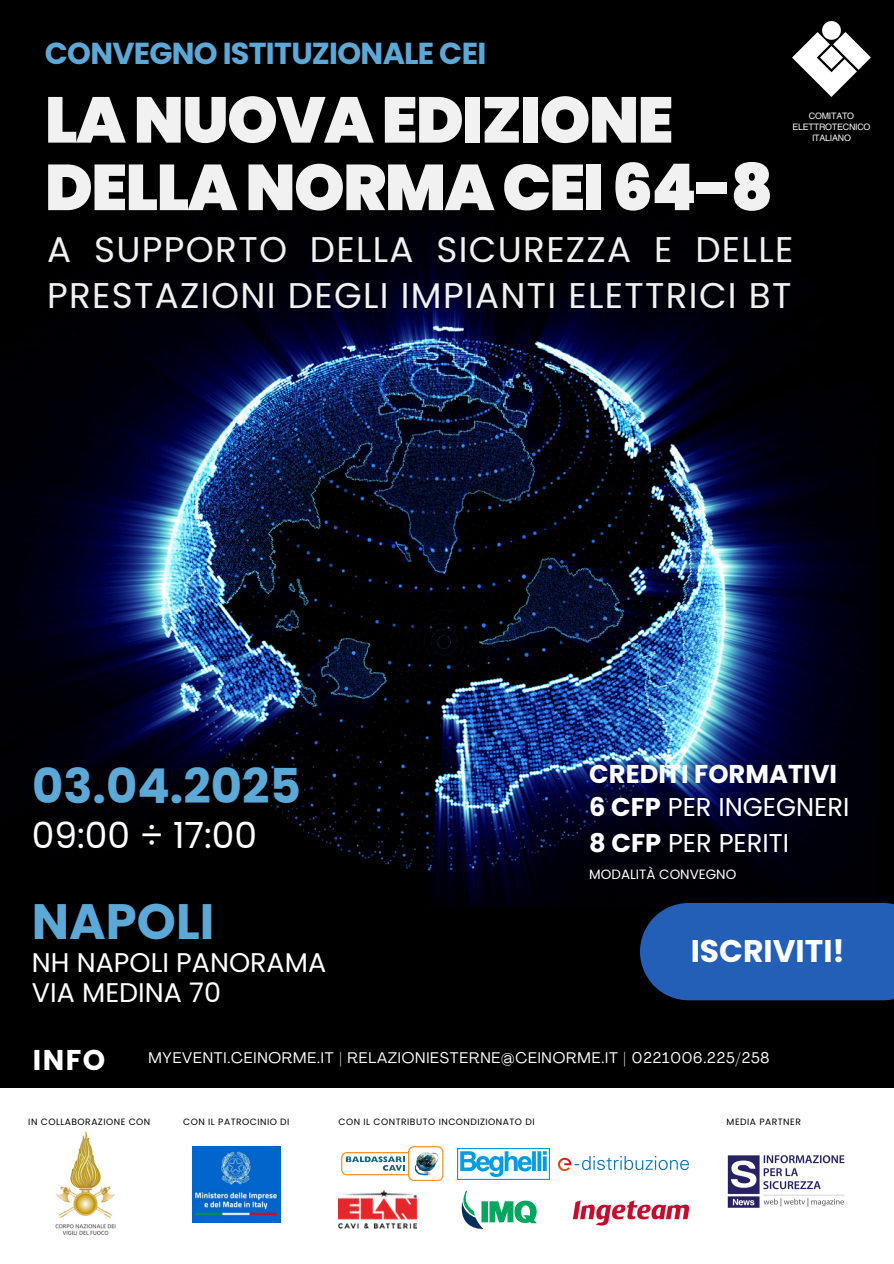
<style>
.page{position:relative;width:894px;height:1264px;background:#fff}
.page>*{position:absolute;margin:0;border:0;box-sizing:border-box;transform-origin:0 0}
.t1{font:900 64.5px/67.5px "Poppins";letter-spacing:-.025em;color:#f1f1f1}
.t2{font:700 49.65px "Poppins";color:#5ca8d6}
.t3{font:700 48px "Poppins";color:#5ca8d6}
.t4{font:36px "Poppins";color:#fff}
.t5{font:35.7px/46.2px "Poppins";letter-spacing:.035em;color:#f1f1f1}
.t6{font:700 31.35px "Poppins";color:#fff}
.t7{font:700 30.3px "Poppins";letter-spacing:-.025em;color:#5ca8d6}
.t8{font:700 28.5px "Poppins";color:#fff}
.t9{font:27px/29.2px "Poppins";color:#fff}
.t10{font:25.8px "Poppins";color:#fff}
.t11{font:700 25.8px "Poppins";color:#fff}
.t12{font:15.15px "Agrandir";letter-spacing:.055em;color:#fff}
.t13{font:13.5px "Poppins";color:#fff}
.t14{font:9.15px "Poppins";letter-spacing:.05em;color:#000}
.t15{font:8.85px/11.1px "Helvetica LT Pro";letter-spacing:-.025em;color:#f1f1f1;text-align:center}
.s1{font-weight:700}
</style>
<div class="page">
<div style="left:0;top:0;width:893px;height:1263px;background:#000"></div>
<img style="left:1px;top:235px;width:876px;height:671px">
<div style="left:639px;top:903px;width:254px;height:97px;background:#235fb6"></div>
<div style="left:0;top:1088px;width:893px;height:175px;background:#fff"></div>
<img style="left:192px;top:1146px;width:88px;height:76px">
<img style="left:55px;top:1131px;width:61px;height:104px">
<img style="left:792px;top:22px;width:78px;height:75px">
<img style="left:727px;top:1155px;width:118px;height:53px">
<div style="left:481px;top:1201px;width:7px;height:21px;background:#00a75d"></div>
<svg style="left:489px;top:1200px;width:47px;height:23px"></svg>
<svg style="left:461px;top:1190px;width:22px;height:38px"></svg>
<img style="left:457px;top:1148px;width:92px;height:31px">
<img style="left:338px;top:1190px;width:78px;height:38px">
<svg style="left:341px;top:1146px;width:102px;height:34px"></svg>
<img style="left:411px;top:1152px;width:27px;height:23px">
<img style="left:558px;top:1156px;width:130px;height:14px">
<img style="left:573px;top:1200px;width:117px;height:26px">
<h4 class="t7" style="left:45px;top:32px;width:443px">CONVEGNO ISTITUZIONALE CEI</h4>
<p class="t1" style="left:45px;top:86px;width:729px">LANUOVAEDIZIONE<br>DELLANORMACEI64-8</p>
<p class="t15" style="left:792px;top:111px;width:80px">COMITATO<br>ELETTROTECNICO<br>ITALIANO</p>
<h1 class="t5" style="left:47px;top:226px;width:747px">A SUPPORTO DELLA SICUREZZA E DELLE<br>PRESTAZIONI DEGLI IMPIANTI ELETTRICI BT</h1>
<h3 class="t3" style="left:32px;top:752px;width:270px">03.04.2025</h3>
<h2 class="t4" style="left:32px;top:809px;width:227px">09:00 ÷ 17:00</h2>
<p class="t2" style="left:32px;top:886px;width:184px">NAPOLI</p>
<p class="t9" style="left:32px;top:948px;width:296px">NH NAPOLI PANORAMA<br>VIA MEDINA 70</p>
<p class="t11" style="left:589px;top:755px;width:249px">CREDITI FORMATIVI</p>
<h5 class="t10" style="left:589px;top:788px;width:261px"><span class="s1">6 CFP</span> PER INGEGNERI</h5>
<h6 class="t10" style="left:589px;top:824px;width:201px"><span class="s1">8 CFP</span> PER PERITI</h6>
<p class="t13" style="left:589px;top:864px;width:148px">MODALITÀ CONVEGNO</p>
<p class="t6" style="left:690px;top:929px;width:156px">ISCRIVITI!</p>
<p class="t8" style="left:33px;top:1040px;width:74px">INFO</p>
<h3 class="t12" style="left:148px;top:1051px;width:622px">MYEVENTI.CEINORME.IT | RELAZIONIESTERNE@CEINORME.IT | 0221006.225/258</h3>
<h4 class="t14" style="left:28px;top:1115px;width:124px">IN COLLABORAZIONE CON</h4>
<h4 class="t14" style="left:183px;top:1115px;width:108px">CON IL PATROCINIO DI</h4>
<h6 class="t14" style="left:338px;top:1115px;width:197px">CON IL CONTRIBUTO INCONDIZIONATO DI</h6>
<p class="t14" style="left:726px;top:1115px;width:76px">MEDIA PARTNER</p>
</div>
